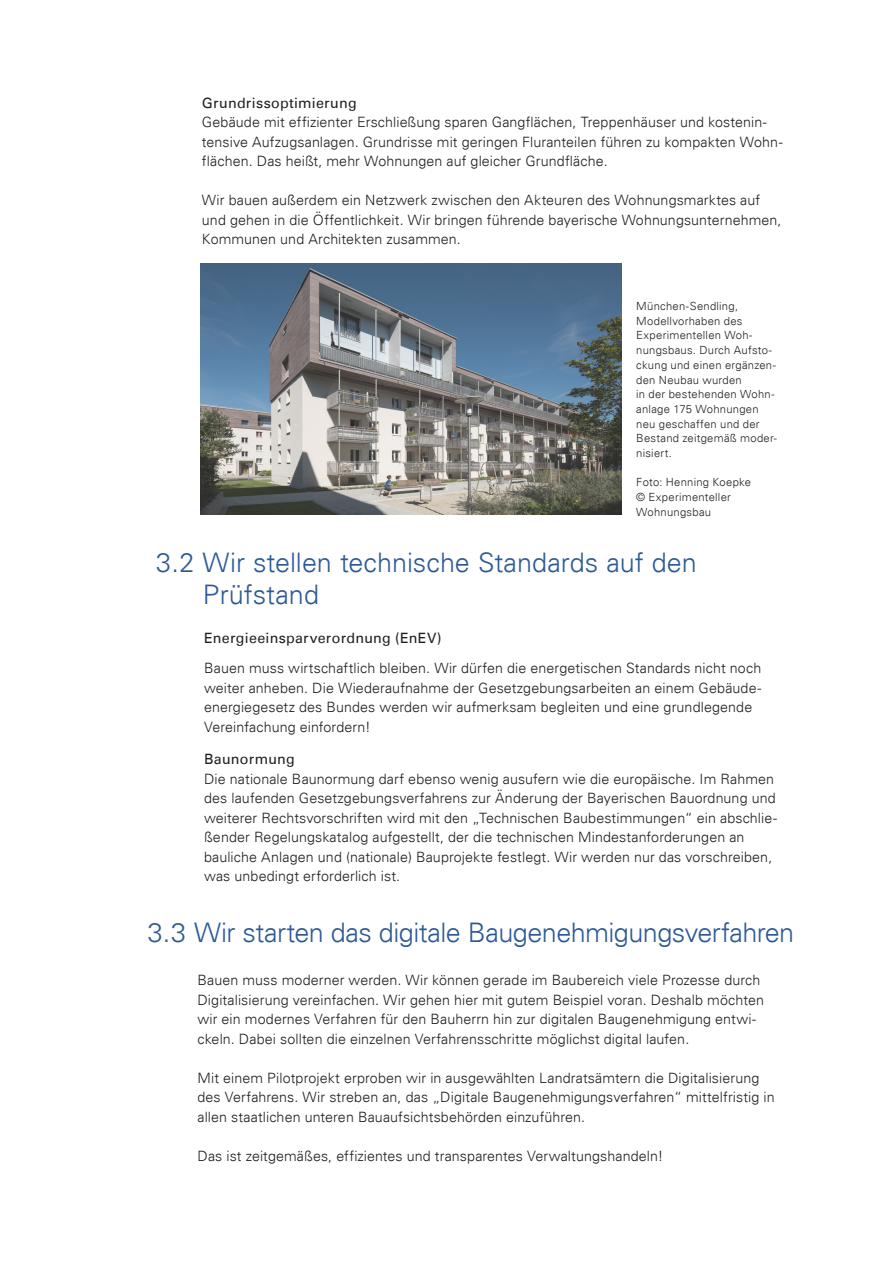
<style>
.page{position:relative;width:893px;height:1263px;background:#fff}
.page>*{position:absolute;margin:0;border:0;box-sizing:border-box;transform-origin:0 0}
._03_Kapitelüberschri{font:300 27px/32.2px "Univers LT";letter-spacing:-.01em;color:#2d5a96}
._03_Fließtext_light{font:300 14.25px/19.5px "Univers LT";letter-spacing:.005em;color:#231f20}
._03_Zwischentitel_ro{font:300 14.25px/19.5px "Univers LT";letter-spacing:.005em;color:#231f20}
._03_Zwischentitel_ro-2{font:14.25px "Univers LT";letter-spacing:.02em;color:#231f20}
._03_Bildunterschrift{font:300 11.25px/14.7px "Univers LT";letter-spacing:.02em;color:#231f20}
.s1{font-weight:400}
</style>
<div class="page">
<img style="left:200px;top:264px;width:421px;height:251px">
<p class="_03_Zwischentitel_ro-2" style="left:202px;top:94px;width:156px">Grundrissoptimierung</p>
<p class="_03_Fließtext_light" style="left:202px;top:112px;width:582px">Gebäude mit effizienter Erschließung sparen Gangflächen, Treppenhäuser und kostenin&shy;tensive Aufzugsanlagen. Grundrisse mit geringen Fluranteilen führen zu kompakten Wohn&shy;flächen. Das heißt, mehr Wohnungen auf gleicher Grundfläche.</p>
<p class="_03_Fließtext_light" style="left:202px;top:190px;width:581px">Wir bauen außerdem ein Netzwerk zwischen den Akteuren des Wohnungsmarktes auf und gehen in die Öffentlichkeit. Wir bringen führende bayerische Wohnungsunternehmen,<br>Kommunen und Architekten zusammen.</p>
<p class="_03_Bildunterschrift" style="left:636px;top:299px;width:142px">München-Sendling,<br>Modellvorhaben des<br>Experimentellen Woh&shy;nungsbaus. Durch Aufsto&shy;ckung und einen ergänzen&shy;den Neubau wurden<br>in der bestehenden Wohn&shy;anlage 175 Wohnungen neu geschaffen und der<br>Bestand zeitgemäß moder&shy;nisiert.</p>
<p class="_03_Bildunterschrift" style="left:636px;top:475px;width:116px">Foto: Henning Koepke © Experimenteller<br>Wohnungsbau</p>
<p class="_03_Kapitelüberschri" style="left:203px;top:546px;width:495px;text-indent:-47px">3.2 Wir stellen technische Standards auf den<br>Prüfstand</p>
<p class="_03_Zwischentitel_ro-2" style="left:204px;top:629px;width:239px">Energieeinsparverordnung (EnEV)</p>
<p class="_03_Fließtext_light" style="left:204px;top:658px;width:559px">Bauen muss wirtschaftlich bleiben. Wir dürfen die energetischen Standards nicht noch weiter anheben. Die Wiederaufnahme der Gesetzgebungsarbeiten an einem Gebäude&shy;energiegesetz des Bundes werden wir aufmerksam begleiten und eine grundlegende Vereinfachung einfordern!</p>
<p class="_03_Zwischentitel_ro" style="left:204px;top:749px;width:574px"><span class="s1">Baunormung<br></span>Die nationale Baunormung darf ebenso wenig ausufern wie die europäische. Im Rahmen des laufenden Gesetzgebungsverfahrens zur Änderung der Bayerischen Bauordnung und weiterer Rechtsvorschriften wird mit den „Technischen Baubestimmungen“ ein abschlie&shy;ßender Regelungskatalog aufgestellt, der die technischen Mindestanforderungen an bauliche Anlagen und (nationale) Bauprojekte festlegt. Wir werden nur das vorschreiben, was unbedingt erforderlich ist.</p>
<p class="_03_Kapitelüberschri" style="left:148px;top:917px;width:648px">3.3 Wir starten das digitale Baugenehmigungsverfahren</p>
<p class="_03_Fließtext_light" style="left:197px;top:970px;width:568px">Bauen muss moderner werden. Wir können gerade im Baubereich viele Prozesse durch Digitalisierung vereinfachen. Wir gehen hier mit gutem Beispiel voran. Deshalb möchten wir ein modernes Verfahren für den Bauherrn hin zur digitalen Baugenehmigung entwi&shy;ckeln. Dabei sollten die einzelnen Verfahrensschritte möglichst digital laufen.</p>
<p class="_03_Fließtext_light" style="left:197px;top:1068px;width:579px">Mit einem Pilotprojekt erproben wir in ausgewählten Landratsämtern die Digitalisierung des Verfahrens. Wir streben an, das „Digitale Baugenehmigungsverfahren“ mittelfristig in allen staatlichen unteren Bauaufsichtsbehörden einzuführen.</p>
<p class="_03_Fließtext_light" style="left:197px;top:1146px;width:467px">Das ist zeitgemäßes, effizientes und transparentes Verwaltungshandeln!</p>
</div>
